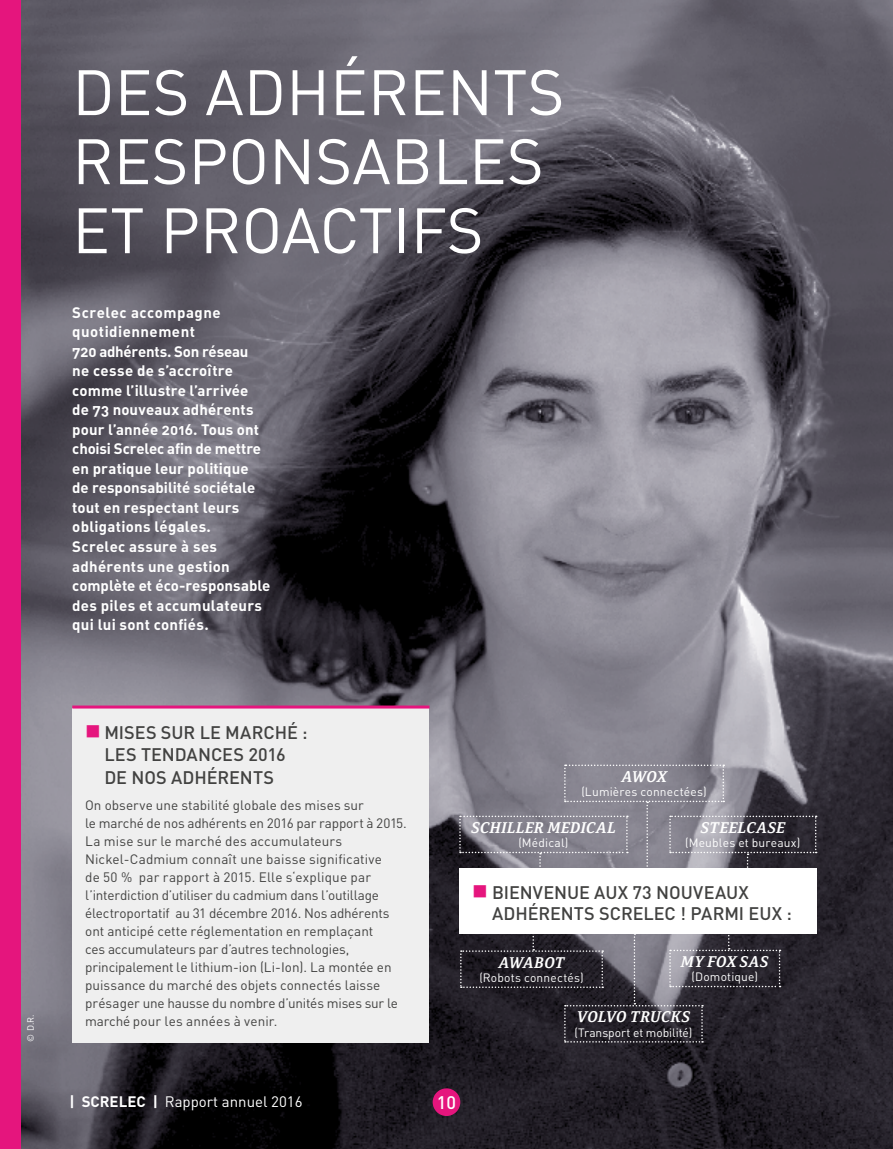
<style>
.page{position:relative;width:893px;height:1149px;background:#fff}
.page>*{position:absolute;margin:0;border:0;box-sizing:border-box;transform-origin:0 0}
.t1{font:63px/69px "DIN";color:#fff}
.t2{font:500 18px/22.5px "DIN";color:#424241}
.t3{font:500 18px "DIN";color:#fff}
.t4{font:15px/19.5px "DIN Bold Alternate";letter-spacing:.01em;color:#fff}
.t5{font:italic 700 15px "Cordale";letter-spacing:.005em;color:#fff}
.t6{font:15px "DIN";color:#fff}
.t7{font:13.5px/18px "DIN";color:#424241}
.t8{font:12px "DIN";letter-spacing:.015em;color:#fff}
.t9{font:12px "DIN";letter-spacing:-.005em;color:#fff}
.t10{font:9px "DIN";color:#fff}
.s1{color:#e5157d}
.s2{font-weight:700}
</style>
<div class="page">
<div style="left:0;top:0;width:40px;height:1148px;background:#e5157d"></div>
<img style="left:21px;top:0;width:872px;height:1148px">
<div style="left:72px;top:708px;width:357px;height:334px;background:#efefef"></div>
<hr style="left:72px;top:705px;width:358px;height:3px;background:#e5157d">
<div style="left:459px;top:868px;width:357px;height:65px;background:#fff"></div>
<svg style="left:459px;top:764px;width:358px;height:111px"></svg>
<svg style="left:460px;top:933px;width:320px;height:109px"></svg>
<div style="left:433px;top:1087px;width:27px;height:28px;background:#e5157d;border-radius:50%"></div>
<p class="t10" style="left:25px;top:1041px;width:27px;rotate:-90deg">© D. R.</p>
<h1 class="t1" style="left:72px;top:57px;width:494px">DES ADHÉRENTS<br>RESPONSABLES<br>ET PROACTIFS</h1>
<p class="t4" style="left:72px;top:302px;width:200px">Screlec accompagne quotidiennement<br>720 adhérents. Son réseau<br>ne cesse de s’accroître comme l’illustre l’arrivée<br>de 73 nouveaux adhérents pour l’année 2016. Tous ont choisi Screlec afin de mettre en pratique leur politique<br>de responsabilité sociétale tout en respectant leurs obligations légales.<br>Screlec assure à ses adhérents une gestion complète et éco-responsable des piles et accumulateurs qui lui sont confiés.</p>
<h2 class="t2" style="left:104px;top:720px;width:205px;text-indent:-19px"><span class="s1">■</span> MISES SUR LE MARCHÉ :<br>LES TENDANCES 2016<br>DE NOS ADHÉRENTS</h2>
<p class="t7" style="left:85px;top:795px;width:321px">On observe une stabilité globale des mises sur<br>le marché de nos adhérents en 2016 par rapport à 2015.<br>La mise sur le marché des accumulateurs Nickel-Cadmium connaît une baisse significative<br>de 50 % par rapport à 2015. Elle s‘explique par l’interdiction d’utiliser du cadmium dans l’outillage électroportatif au 31 décembre 2016. Nos adhérents ont anticipé cette réglementation en remplaçant<br>ces accumulateurs par d’autres technologies, principalement le lithium-ion (Li-Ion). La montée en puissance du marché des objets connectés laisse présager une hausse du nombre d’unités mises sur le marché pour les années à venir.</p>
<p class="t5" style="left:621px;top:767px;width:47px">AWOX</p>
<p class="t8" style="left:581px;top:784px;width:127px">(Lumières connectées)</p>
<p class="t5" style="left:471px;top:818px;width:146px">SCHILLER MEDICAL</p>
<p class="t8" style="left:518px;top:835px;width:52px">(Médical)</p>
<p class="t5" style="left:700px;top:818px;width:86px">STEELCASE</p>
<p class="t8" style="left:685px;top:835px;width:117px">(Meubles et bureaux)</p>
<h2 class="t2" style="left:492px;top:881px;width:301px;line-height:21px;text-indent:-20px"><span class="s1">■</span> BIENVENUE AUX 73 NOUVEAUX<br>ADHÉRENTS SCRELEC ! PARMI EUX :</h2>
<p class="t5" style="left:681px;top:952px;width:89px">MY FOX SAS</p>
<p class="t8" style="left:691px;top:969px;width:68px">(Domotique)</p>
<p class="t5" style="left:498px;top:953px;width:68px">AWABOT</p>
<p class="t8" style="left:479px;top:969px;width:106px">(Robots connectés)</p>
<p class="t5" style="left:577px;top:1007px;width:115px">VOLVO TRUCKS</p>
<p class="t9" style="left:575px;top:1024px;width:119px">(Transport et mobilité)</p>
<p class="t6" style="left:69px;top:1091px;width:235px"><span class="s2">| SCRELEC |</span> Rapport annuel 2016</p>
<h2 class="t3" style="left:437px;top:1090px;width:21px">10</h2>
</div>
